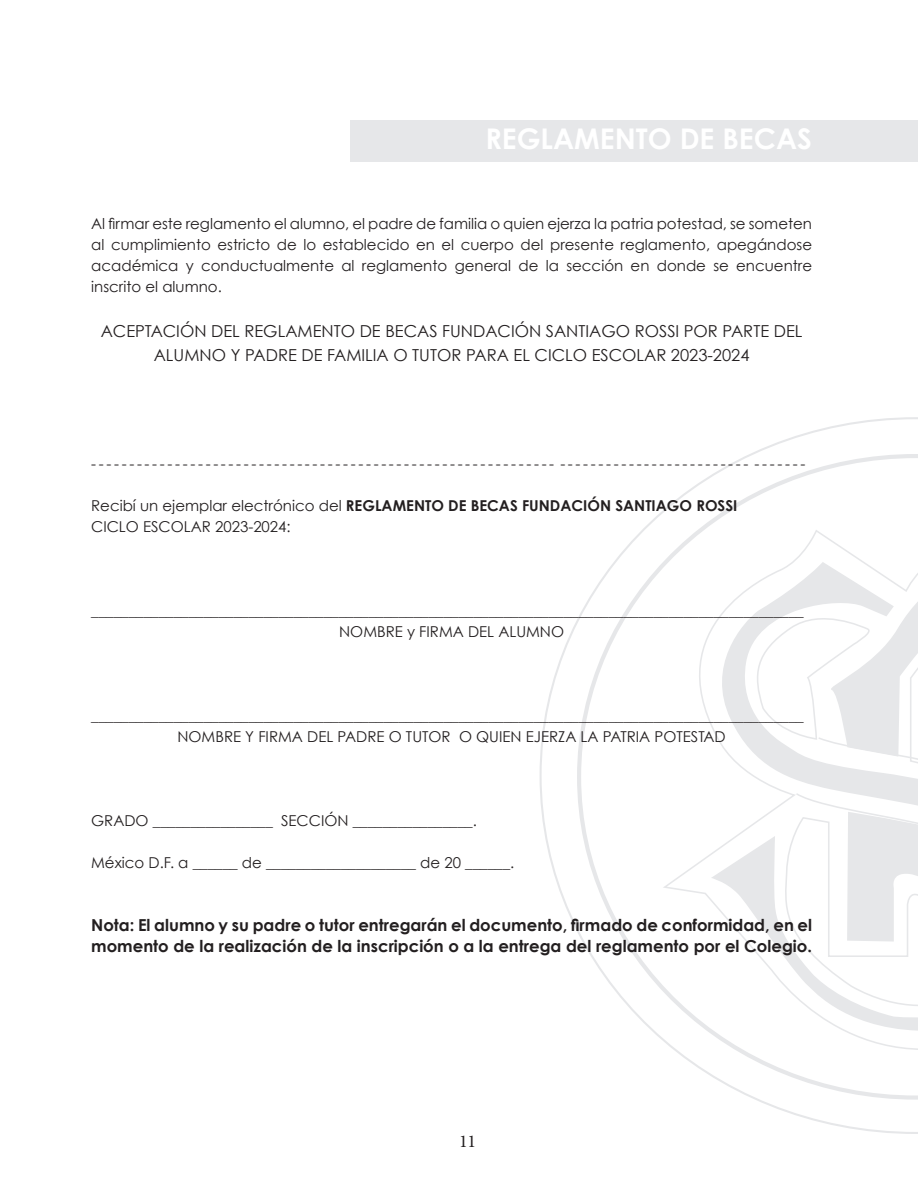
<style>
.page{position:relative;width:918px;height:1188px;background:#fff}
.page>*{position:absolute;margin:0;border:0;box-sizing:border-box;transform-origin:0 0}
.t1{font:700 28.5px "Century Gothic";color:#fff}
.t2{font:18px "Minion Pro";color:#231f20}
.t3{font:700 16.5px/21px "Century Gothic";color:#231f20}
.t4{font:16.5px/24px "Century Gothic";color:#231f20;text-align:center}
.t5{font:15px/21px "Century Gothic";color:#231f20;text-align:center}
.s1{font-weight:700}
</style>
<div class="page">
<svg style="left:540px;top:417px;width:378px;height:717px"></svg>
<svg style="left:577px;top:454px;width:341px;height:646px"></svg>
<svg style="left:659px;top:531px;width:259px;height:558px"></svg>
<svg style="left:705px;top:562px;width:6px;height:346px"></svg>
<svg style="left:711px;top:554px;width:207px;height:477px"></svg>
<div style="left:350px;top:120px;width:568px;height:41px;background:#e6e7e9"></div>
<h1 class="t1" style="left:485px;top:121px;width:328px">REGLAMENTO DE BECAS</h1>
<p class="t5" style="left:91px;top:213px;width:722px;text-align:justify">Al firmar este reglamento el alumno, el padre de familia o quien ejerza la patria potestad, se someten al cumplimiento estricto de lo establecido en el cuerpo del presente reglamento, apegándose académica y conductualmente al reglamento general de la sección en donde se encuentre inscrito el alumno.</p>
<p class="t4" style="left:101px;top:319px;width:703px">ACEPTACIÓN DEL REGLAMENTO DE BECAS FUNDACIÓN SANTIAGO ROSSI POR PARTE DEL<br>ALUMNO Y PADRE DE FAMILIA O TUTOR PARA EL CICLO ESCOLAR 2023-2024</p>
<p class="t5" style="left:91px;top:453px;width:716px">- - - - - - - - - - - - - - - - - - - - - - - - - - - - - - - - - - - - - - - - - - - - - - - - - - - - - - - - - - - - - - - - - - - - - - - - - - - - - - - - - - - - - - - - - - - - -</p>
<p class="t5" style="left:91px;top:495px;width:648px;text-align:left">Recibí un ejemplar electrónico del <span class="s1">REGLAMENTO DE BECAS FUNDACIÓN SANTIAGO ROSSI<br></span>CICLO ESCOLAR 2023-2024:</p>
<p class="t5" style="left:91px;top:600px;width:714px">_______________________________________________________________________________________________<br>NOMBRE y FIRMA DEL ALUMNO</p>
<p class="t5" style="left:91px;top:705px;width:714px">_______________________________________________________________________________________________<br>NOMBRE Y FIRMA DEL PADRE O TUTOR O QUIEN EJERZA LA PATRIA POTESTAD</p>
<p class="t5" style="left:91px;top:810px;width:387px">GRADO ________________ SECCIÓN ________________.</p>
<p class="t5" style="left:91px;top:852px;width:425px">México D.F. a ______ de ____________________ de 20 ______.</p>
<p class="t3" style="left:91px;top:914px;width:722px">Nota: El alumno y su padre o tutor entregarán el documento, firmado de conformidad, en el momento de la realización de la inscripción o a la entrega del reglamento por el Colegio.</p>
<p class="t2" style="left:459px;top:1129px;width:19px">11</p>
</div>
